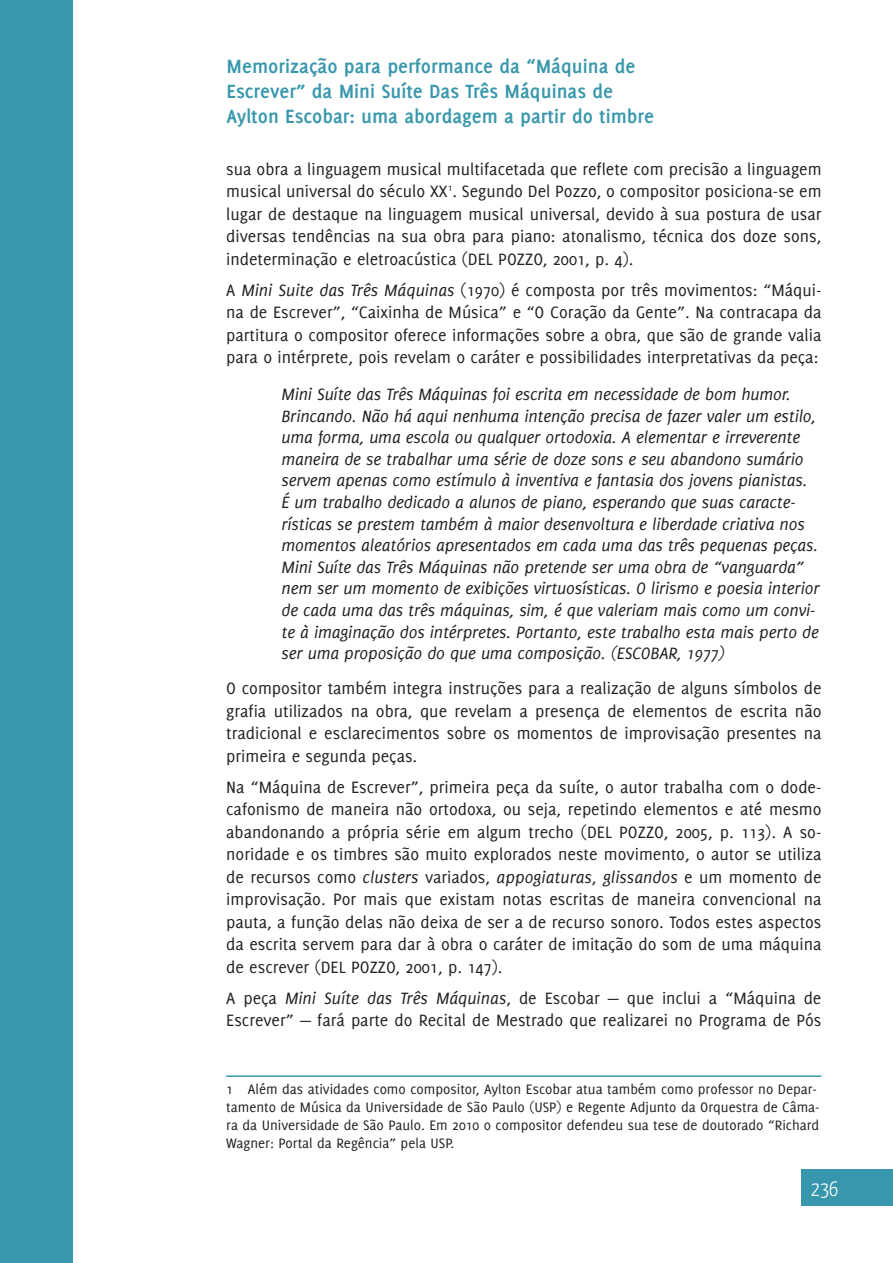
<style>
.page{position:relative;width:893px;height:1263px;background:#fff}
.page>*{position:absolute;margin:0;border:0;box-sizing:border-box;transform-origin:0 0}
.t1{font:700 21px/25.2px "Delicious";color:#3897ac}
.t2{font:300 21px "Yanone Kaffeesatz";color:#fff}
.t3{font:18px/22.5px "Delicious";color:#231f20;text-align:justify}
.t4{font:italic 18px/21.6px "Delicious";letter-spacing:-.01em;color:#231f20}
.t5{font:15px/18px "Delicious";color:#231f20}
.s1{font-style:italic}
</style>
<div class="page">
<div style="left:0;top:0;width:72px;height:1263px;background:#3897ac"></div>
<div style="left:802px;top:1170px;width:91px;height:36px;background:#3897ac"></div>
<hr style="left:226px;top:1075px;width:595px;height:2px;background:#3897ac">
<p class="t1" style="left:227px;top:53px;width:429px">Memorização para performance da “Máquina de<br>Escrever” da Mini Suíte Das Três Máquinas de<br>Aylton Escobar: uma abordagem a partir do timbre</p>
<p class="t3" style="left:226px;top:158px;width:597px">sua obra a linguagem musical multifacetada que reflete com precisão a linguagem musical universal do século XX<sup>1</sup>. Segundo Del Pozzo, o compositor posiciona-se em lugar de destaque na linguagem musical universal, devido à sua postura de usar diversas tendências na sua obra para piano: atonalismo, técnica dos doze sons, indeterminação e eletroacústica (DEL POZZO, 2001, p. 4).</p>
<p class="t3" style="left:226px;top:279px;width:597px">A <span class="s1">Mini Suite das Três Máquinas</span> (1970) é composta por três movimentos: “Máqui&shy;na de Escrever”, “Caixinha de Música” e “O Coração da Gente”. Na contracapa da partitura o compositor oferece informações sobre a obra, que são de grande valia para o intérprete, pois revelam o caráter e possibilidades interpretativas da peça:</p>
<p class="t4" style="left:281px;top:383px;width:540px">Mini Suíte das Três Máquinas foi escrita em necessidade de bom humor.<br>Brincando. Não há aqui nenhuma intenção precisa de fazer valer um estilo, uma forma, uma escola ou qualquer ortodoxia. A elementar e irreverente maneira de se trabalhar uma série de doze sons e seu abandono sumário servem apenas como estímulo à inventiva e fantasia dos jovens pianistas.<br>É um trabalho dedicado a alunos de piano, esperando que suas caracte&shy;rísticas se prestem também à maior desenvoltura e liberdade criativa nos momentos aleatórios apresentados em cada uma das três pequenas peças.<br>Mini Suíte das Três Máquinas não pretende ser uma obra de “vanguarda” nem ser um momento de exibições virtuosísticas. O lirismo e poesia interior de cada uma das três máquinas, sim, é que valeriam mais como um convi&shy;te à imaginação dos intérpretes. Portanto, este trabalho esta mais perto de ser uma proposição do que uma composição. (ESCOBAR, 1977)</p>
<p class="t3" style="left:226px;top:677px;width:597px">O compositor também integra instruções para a realização de alguns símbolos de grafia utilizados na obra, que revelam a presença de elementos de escrita não tradicional e esclarecimentos sobre os momentos de improvisação presentes na primeira e segunda peças.</p>
<p class="t3" style="left:226px;top:775px;width:597px">Na “Máquina de Escrever”, primeira peça da suíte, o autor trabalha com o dode&shy;cafonismo de maneira não ortodoxa, ou seja, repetindo elementos e até mesmo abandonando a própria série em algum trecho (DEL POZZO, 2005, p. 113). A so&shy;noridade e os timbres são muito explorados neste movimento, o autor se utiliza de recursos como <span class="s1">clusters</span> variados, <span class="s1">appogiaturas</span>, <span class="s1">glissandos</span> e um momento de improvisação. Por mais que existam notas escritas de maneira convencional na pauta, a função delas não deixa de ser a de recurso sonoro. Todos estes aspectos da escrita servem para dar à obra o caráter de imitação do som de uma máquina de escrever (DEL POZZO, 2001, p. 147).</p>
<p class="t3" style="left:226px;top:986px;width:597px">A peça <span class="s1">Mini Suíte das Três Máquinas</span>, de Escobar — que inclui a “Máquina de<br>Escrever” — fará parte do Recital de Mestrado que realizarei no Programa de Pós</p>
<p class="t5" style="left:226px;top:1080px;width:595px">1 Além das atividades como compositor, Aylton Escobar atua também como professor no Depar&shy;tamento de Música da Universidade de São Paulo (USP) e Regente Adjunto da Orquestra de Câma&shy;ra da Universidade de São Paulo. Em 2010 o compositor defendeu sua tese de doutorado “Richard Wagner: Portal da Regência” pela USP.</p>
<p class="t2" style="left:811px;top:1176px;width:29px">236</p>
</div>
